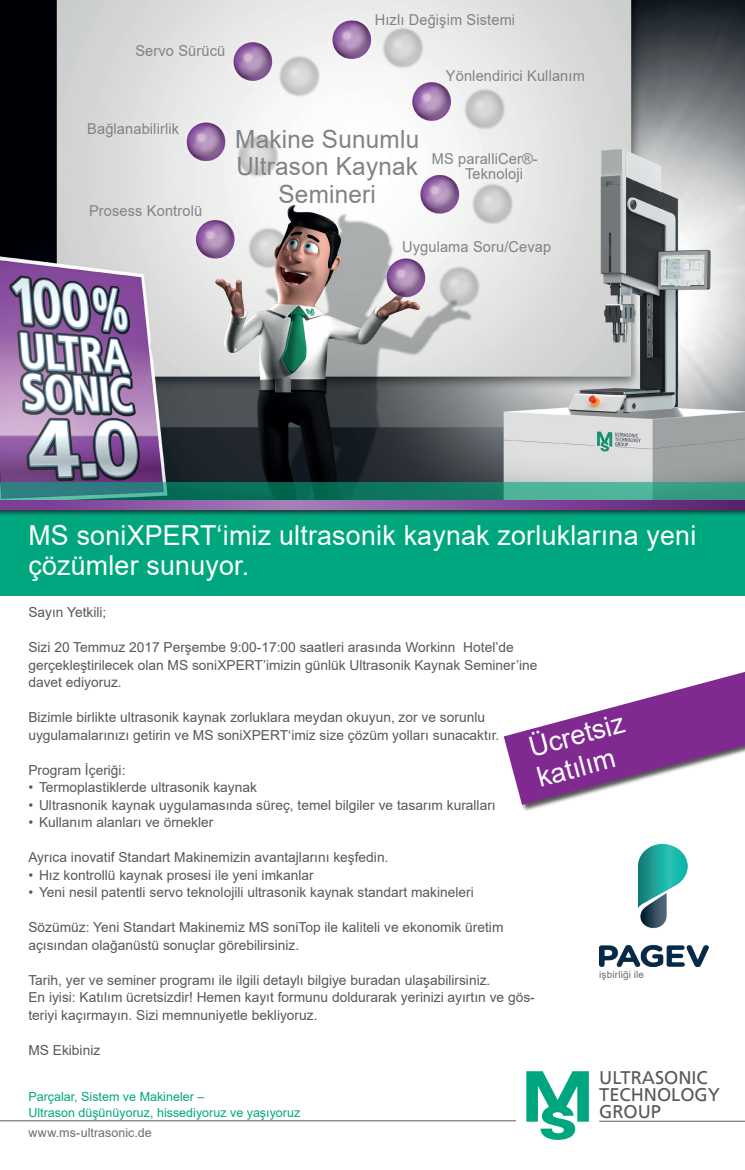
<style>
.page{position:relative;width:745px;height:1170px;background:#fff}
.page>*{position:absolute;margin:0;border:0;box-sizing:border-box;transform-origin:0 0}
.t1{font:27.75px/30.9px "Arial";color:#fff}
.t2{font:27.5px/30px "Arial";letter-spacing:.01em;color:#fff}
.t3{font:25px/27.5px "Arial";letter-spacing:.01em;color:#808285;text-align:center}
.t4{font:18.25px/16.8px "Frutiger";color:#57585a}
.t5{font:15px/15px "Arial";letter-spacing:.01em;color:#808285}
.t6{font:13.75px/17.5px "Arial";color:#57585a}
.t7{font:12.5px/15.6px "Arial";color:#00a77e}
.t8{font:12.5px "Arial";letter-spacing:.005em;color:#6c6d70}
.t9{font:10px "Arial";letter-spacing:.015em;color:#6c6d70}
</style>
<div class="page">
<img style="left:0;top:0;width:744px;height:482px">
<div style="left:0;top:510px;width:744px;height:85px;background:#00a77e"></div>
<svg style="left:0;top:482px;width:744px;height:18px;background:#268876"></svg>
<div style="left:0;top:500px;width:744px;height:16px;background:#231f20;opacity:.75"></div>
<svg style="left:0;top:500px;width:744px;height:9px;background:#85519d"></svg>
<hr style="left:599px;top:1120px;width:145px;height:1px;background:#57585a">
<hr style="left:0;top:1120px;width:515px;height:1px;background:#57585a">
<svg style="left:526px;top:1071px;width:62px;height:68px"></svg>
<img style="left:599px;top:844px;width:109px;height:122px">
<svg style="left:503px;top:672px;width:241px;height:132px"></svg>
<p class="t5" style="left:135px;top:43px;width:91px">Servo Sürücü</p>
<p class="t5" style="left:374px;top:12px;width:142px">Hızlı Değişim Sistemi</p>
<p class="t5" style="left:445px;top:68px;width:140px">Yönlendirici Kullanım</p>
<p class="t5" style="left:87px;top:121px;width:93px">Bağlanabilirlik</p>
<p class="t5" style="left:89px;top:203px;width:114px">Prosess Kontrolü</p>
<h3 class="t3" style="left:235px;top:125px;width:185px">Makine Sunumlu<br>Ultrason Kaynak<br>Semineri</h3>
<p class="t5" style="left:465px;top:152px;width:74px;text-indent:-33px">MS paralliCer®-<br>Teknoloji</p>
<p class="t5" style="left:402px;top:239px;width:150px">Uygulama Soru/Cevap</p>
<h2 class="t2" style="left:28px;top:520px;width:669px">MS soniXPERT‘imiz ultrasonik kaynak zorluklarına yeni çözümler sunuyor.</h2>
<p class="t6" style="left:28px;top:603px;width:79px">Sayın Yetkili;</p>
<p class="t6" style="left:28px;top:638px;width:510px">Sizi 20 Temmuz 2017 Perşembe 9:00-17:00 saatleri arasında Workinn Hotel’de gerçekleştirilecek olan MS soniXPERT’imizin günlük Ultrasonik Kaynak Seminer’ine davet ediyoruz.</p>
<p class="t6" style="left:28px;top:708px;width:472px">Bizimle birlikte ultrasonik kaynak zorluklara meydan okuyun, zor ve sorunlu uygulamalarınızı getirin ve MS soniXPERT‘imiz size çözüm yolları sunacaktır.</p>
<p class="t6" style="left:28px;top:761px;width:99px">Program İçeriği:</p>
<p class="t6" style="left:28px;top:778px;width:230px">• Termoplastiklerde ultrasonik kaynak</p>
<p class="t6" style="left:28px;top:796px;width:468px">• Ultrasnonik kaynak uygulamasında süreç, temel bilgiler ve tasarım kuralları</p>
<p class="t6" style="left:28px;top:813px;width:186px">• Kullanım alanları ve örnekler</p>
<p class="t6" style="left:28px;top:848px;width:361px">Ayrıca inovatif Standart Makinemizin avantajlarını keşfedin.</p>
<p class="t6" style="left:28px;top:866px;width:286px">• Hız kontrollü kaynak prosesi ile yeni imkanlar</p>
<p class="t6" style="left:28px;top:883px;width:446px">• Yeni nesil patentli servo teknolojili ultrasonik kaynak standart makineleri</p>
<p class="t6" style="left:28px;top:918px;width:476px">Sözümüz: Yeni Standart Makinemiz MS soniTop ile kaliteli ve ekonomik üretim açısından olağanüstü sonuçlar görebilirsiniz.</p>
<p class="t6" style="left:28px;top:971px;width:507px">Tarih, yer ve seminer programı ile ilgili detaylı bilgiye buradan ulaşabilirsiniz.<br>En iyisi: Katılım ücretsizdir! Hemen kayıt formunu doldurarak yerinizi ayırtın ve gös&shy;teriyi kaçırmayın. Sizi memnuniyetle bekliyoruz.</p>
<p class="t6" style="left:28px;top:1041px;width:73px">MS Ekibiniz</p>
<p class="t7" style="left:28px;top:1089px;width:273px">Parçalar, Sistem ve Makineler –<br>Ultrason düşünüyoruz, hissediyoruz ve yaşıyoruz</p>
<p class="t8" style="left:28px;top:1123px;width:125px">www.ms-ultrasonic.de</p>
<h1 class="t1" style="left:525px;top:732px;width:99px;rotate:-15deg">Ücretsiz katılım</h1>
<p class="t9" style="left:599px;top:967px;width:46px">işbirliği ile</p>
<h3 class="t4" style="left:599px;top:1069px;width:122px">ULTRASONIC<br>TECHNOLOGY<br>GROUP</h3>
</div>
